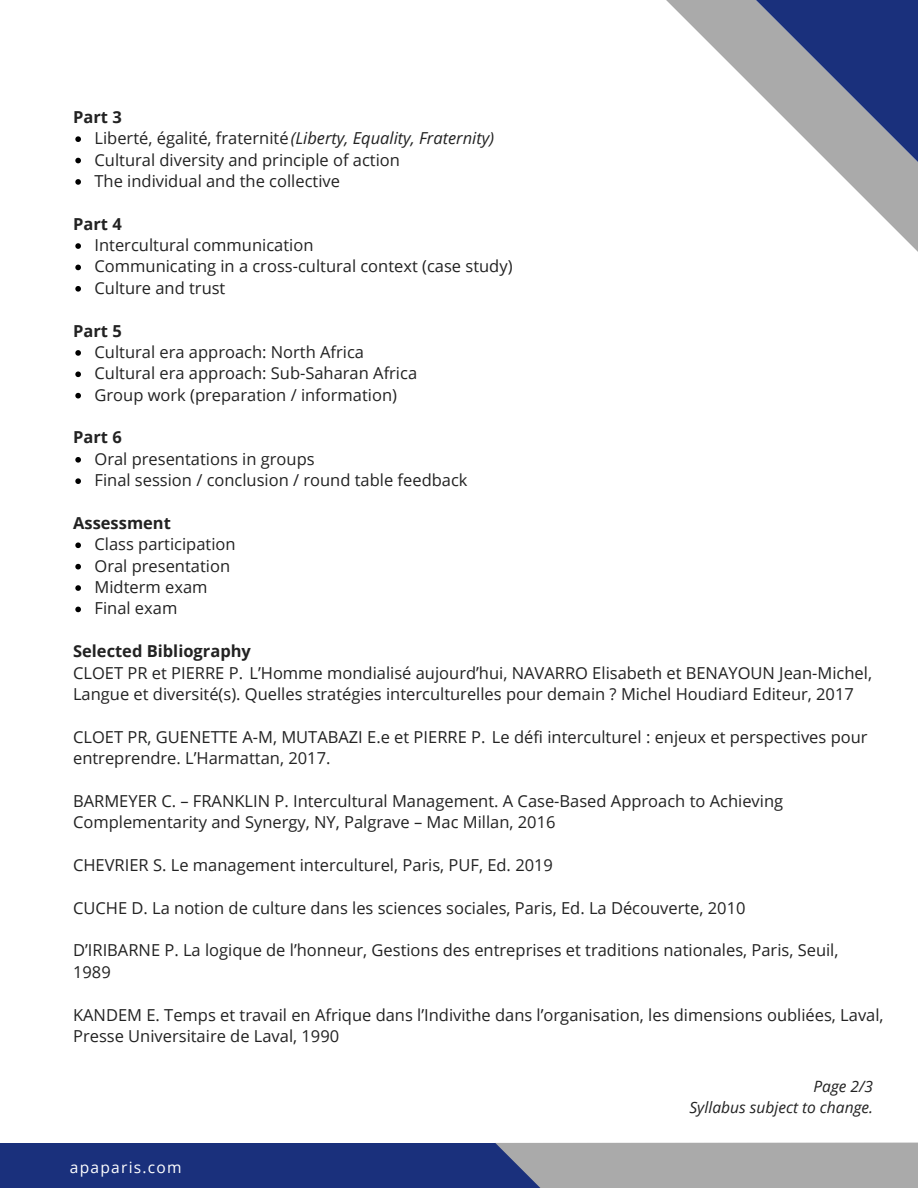
<style>
.page{position:relative;width:918px;height:1188px;background:#fff}
.page>*{position:absolute;margin:0;border:0;box-sizing:border-box;transform-origin:0 0}
.t1{font:16.5px/21.3px "Open Sans";color:#222}
.t2{font:700 16.5px "Open Sans";color:#222}
.t3{font:italic 15.6px/21.3px "Open Sans";color:#222;text-align:right}
.t4{font:15.6px "Open Sans";letter-spacing:.08em;color:#fff}
.s1{font-style:italic}
</style>
<div class="page">
<div style="left:0;top:1143px;width:745px;height:45px;background:#1a307c"></div>
<svg style="left:495px;top:1142px;width:423px;height:46px;background:#a4a5a9"></svg>
<svg style="left:75px;top:136px;width:6px;height:6px"></svg>
<svg style="left:75px;top:158px;width:6px;height:5px"></svg>
<svg style="left:75px;top:179px;width:6px;height:6px"></svg>
<svg style="left:75px;top:243px;width:6px;height:6px"></svg>
<svg style="left:75px;top:265px;width:6px;height:5px"></svg>
<svg style="left:75px;top:286px;width:6px;height:6px"></svg>
<svg style="left:75px;top:350px;width:6px;height:6px"></svg>
<svg style="left:75px;top:371px;width:6px;height:6px"></svg>
<svg style="left:75px;top:393px;width:6px;height:5px"></svg>
<svg style="left:75px;top:457px;width:6px;height:6px"></svg>
<svg style="left:75px;top:478px;width:6px;height:6px"></svg>
<svg style="left:75px;top:542px;width:6px;height:6px"></svg>
<svg style="left:75px;top:564px;width:6px;height:5px"></svg>
<svg style="left:75px;top:585px;width:6px;height:6px"></svg>
<svg style="left:75px;top:607px;width:6px;height:5px"></svg>
<svg style="left:673px;top:0;width:245px;height:247px"></svg>
<p class="t2" style="left:73px;top:105px;width:50px">Part 3</p>
<p class="t1" style="left:95px;top:127px;width:401px">Liberté, égalité, fraternité<span class="s1">(Liberty, Equality, Fraternity)<br></span>Cultural diversity and principle of action<br>The individual and the collective</p>
<p class="t2" style="left:73px;top:212px;width:50px">Part 4</p>
<p class="t1" style="left:95px;top:234px;width:420px">Intercultural communication<br>Communicating in a cross-cultural context (case study)<br>Culture and trust</p>
<p class="t2" style="left:73px;top:319px;width:50px">Part 5</p>
<p class="t1" style="left:95px;top:341px;width:324px">Cultural era approach: North Africa<br>Cultural era approach: Sub-Saharan Africa<br>Group work (preparation / information)</p>
<p class="t2" style="left:73px;top:426px;width:50px">Part 6</p>
<p class="t1" style="left:95px;top:448px;width:375px">Oral presentations in groups<br>Final session / conclusion / round table feedback</p>
<p class="t2" style="left:73px;top:511px;width:99px">Assessment</p>
<p class="t1" style="left:95px;top:533px;width:143px">Class participation<br>Oral presentation<br>Midterm exam<br>Final exam</p>
<p class="t2" style="left:73px;top:640px;width:179px">Selected Bibliography</p>
<p class="t1" style="left:73px;top:662px;width:800px">CLOET PR et PIERRE P. L’Homme mondialisé aujourd’hui, NAVARRO Elisabeth et BENAYOUN Jean-Michel,<br>Langue et diversité(s). Quelles stratégies interculturelles pour demain ? Michel Houdiard Editeur, 2017</p>
<p class="t1" style="left:73px;top:726px;width:796px">CLOET PR, GUENETTE A-M, MUTABAZI E.e et PIERRE P. Le défi interculturel : enjeux et perspectives pour entreprendre. L’Harmattan, 2017.</p>
<p class="t1" style="left:73px;top:790px;width:712px">BARMEYER C. – FRANKLIN P. Intercultural Management. A Case-Based Approach to Achieving<br>Complementarity and Synergy, NY, Palgrave – Mac Millan, 2016</p>
<p class="t1" style="left:73px;top:854px;width:481px">CHEVRIER S. Le management interculturel, Paris, PUF, Ed. 2019</p>
<p class="t1" style="left:73px;top:897px;width:674px">CUCHE D. La notion de culture dans les sciences sociales, Paris, Ed. La Découverte, 2010</p>
<p class="t1" style="left:73px;top:939px;width:767px">D’IRIBARNE P. La logique de l’honneur, Gestions des entreprises et traditions nationales, Paris, Seuil,<br>1989</p>
<p class="t1" style="left:73px;top:1004px;width:812px">KANDEM E. Temps et travail en Afrique dans l’Indivithe dans l’organisation, les dimensions oubliées, Laval,<br>Presse Universitaire de Laval, 1990</p>
<p class="t3" style="left:689px;top:1075px;width:185px">Page 2/3<br>Syllabus subject to change.</p>
<p class="t4" style="left:70px;top:1156px;width:113px">apaparis.com</p>
</div>
